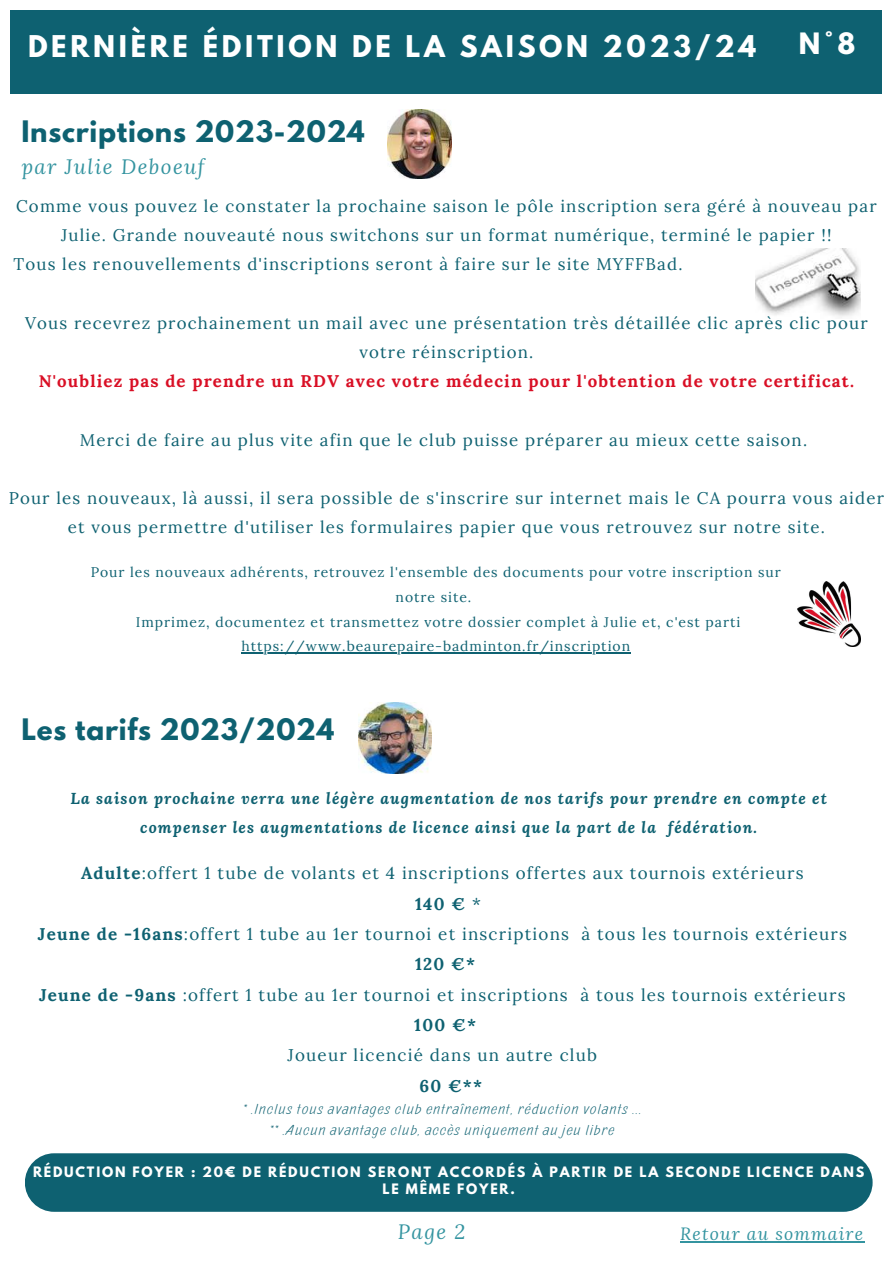
<style>
.page{position:relative;width:893px;height:1264px;background:#fff}
.page>*{position:absolute;margin:0;border:0;box-sizing:border-box;transform-origin:0 0}
.t1{font:35.85px "Lora";color:#fff}
.t2{font:28.35px "Lora";letter-spacing:.14em;color:#fff}
.t3{font:700 26.55px "League Spartan";letter-spacing:.14em;color:#fff}
.t4{font:700 26.25px "League Spartan";letter-spacing:.03em;color:#0e6171}
.t5{font:700 26.1px "League Spartan";color:#fff}
.t6{font:italic 20.55px "Lora";letter-spacing:.07em;color:#3494a0}
.t7{font:italic 17.55px "Lora";letter-spacing:.07em;color:#3494a0}
.t8{font:16.95px "Lora";letter-spacing:.07em;color:#0e6171}
.t9{font:700 16.95px "Lora";letter-spacing:.07em;color:#0e6171}
.t10{font:16.8px/29.2px "Lora";letter-spacing:.07em;color:#0e6171;text-align:center}
.t11{font:700 16.8px "Lora";letter-spacing:.07em;color:#d90f25}
.t12{font:italic 700 15.75px/29.2px "Lora";letter-spacing:.07em;color:#0e6171;text-align:center}
.t13{font:14.4px "Pinatas Marks";letter-spacing:.07em;color:#0e6171}
.t14{font:13.95px/24.8px "Lora";letter-spacing:.07em;color:#0e6171;text-align:center}
.t15{font:700 12.75px/16.8px "League Spartan";letter-spacing:.14em;color:#fff;text-align:center}
.s1{font-weight:700}
.s2{font-weight:400}
</style>
<div class="page">
<img style="left:755px;top:248px;width:105px;height:70px">
<img style="left:388px;top:109px;width:64px;height:70px">
<img style="left:797px;top:581px;width:63px;height:65px">
<hr style="left:241px;top:652px;width:390px;height:1px;background:#0e6171">
<hr style="left:680px;top:1241px;width:184px;height:1px;background:#3494a0">
<div style="left:25px;top:1153px;width:847px;height:58px;background:#0e6171;border-radius:29px"></div>
<img style="left:358px;top:703px;width:73px;height:70px">
<div style="left:10px;top:10px;width:871px;height:84px;background:#0e6171"></div>
<h3 class="t3" style="left:28px;top:33px;width:729px">DERNIÈRE ÉDITION DE LA SAISON 2023/24</h3>
<h3 class="t5" style="left:798px;top:31px;width:58px">N°8</h3>
<h2 class="t2" style="left:92px;top:32px;width:261px">AUTOMNE 2022</h2>
<h1 class="t1" style="left:734px;top:29px;width:73px">N°3</h1>
<h3 class="t4" style="left:21px;top:118px;width:345px">Inscriptions 2023-2024</h3>
<p class="t6" style="left:21px;top:152px;width:185px">par Julie Deboeuf</p>
<p class="t10" style="left:16px;top:191px;width:862px">Comme vous pouvez le constater la prochaine saison le pôle inscription sera géré à nouveau par</p>
<p class="t10" style="left:61px;top:220px;width:771px">Julie. Grande nouveauté nous switchons sur un format numérique, terminé le papier !!</p>
<p class="t10" style="left:13px;top:249px;width:670px">Tous les renouvellements d'inscriptions seront à faire sur le site MYFFBad.</p>
<p class="t10" style="left:25px;top:308px;width:844px">Vous recevrez prochainement un mail avec une présentation très détaillée clic après clic pour votre réinscription.</p>
<p class="t11" style="left:39px;top:370px;width:816px">N'oubliez pas de prendre un RDV avec votre médecin pour l'obtention de votre certificat.</p>
<p class="t10" style="left:80px;top:425px;width:728px">Merci de faire au plus vite afin que le club puisse préparer au mieux cette saison.</p>
<p class="t10" style="left:9px;top:483px;width:876px">Pour les nouveaux, là aussi, il sera possible de s'inscrire sur internet mais le CA pourra vous aider et vous permettre d'utiliser les formulaires papier que vous retrouvez sur notre site.</p>
<p class="t14" style="left:91px;top:559px;width:691px">Pour les nouveaux adhérents, retrouvez l'ensemble des documents pour votre inscription sur notre site.<br>Imprimez, documentez et transmettez votre dossier complet à Julie et, c'est parti https://www.beaurepaire-badminton.fr/inscription</p>
<h3 class="t4" style="left:21px;top:716px;width:314px">Les tarifs 2023/2024</h3>
<p class="t12" style="left:70px;top:783px;width:758px">La saison prochaine verra une légère augmentation de nos tarifs pour prendre en compte et compenser les augmentations de licence ainsi que la part de la fédération.</p>
<p class="t8" style="left:81px;top:862px;width:724px"><span class="s1">Adulte</span>:offert 1 tube de volants et 4 inscriptions offertes aux tournois extérieurs</p>
<p class="t9" style="left:415px;top:892px;width:67px">140 € <span class="s2">*</span></p>
<p class="t8" style="left:38px;top:923px;width:810px"><span class="s1">Jeune de -16ans</span>:offert 1 tube au 1er tournoi et inscriptions à tous les tournois extérieurs</p>
<p class="t9" style="left:415px;top:953px;width:62px">120 €*</p>
<p class="t8" style="left:39px;top:983px;width:808px"><span class="s1">Jeune de -9ans</span> :offert 1 tube au 1er tournoi et inscriptions à tous les tournois extérieurs</p>
<p class="t9" style="left:414px;top:1014px;width:63px">100 €*</p>
<p class="t8" style="left:287px;top:1044px;width:311px">Joueur licencié dans un autre club</p>
<p class="t9" style="left:419px;top:1074px;width:64px">60 €**</p>
<p class="t13" style="left:243px;top:1100px;width:400px">* .Inclus tous avantages club entraînement, réduction volants ...</p>
<p class="t13" style="left:270px;top:1120px;width:346px">** .Aucun avantage club, accès uniquement au jeu libre</p>
<p class="t15" style="left:33px;top:1164px;width:832px">RÉDUCTION FOYER : 20€ DE RÉDUCTION SERONT ACCORDÉS À PARTIR DE LA SECONDE LICENCE DANS<br>LE MÊME FOYER.</p>
<p class="t6" style="left:398px;top:1217px;width:69px">Page 2</p>
<p class="t7" style="left:680px;top:1221px;width:184px">Retour au sommaire</p>
</div>
